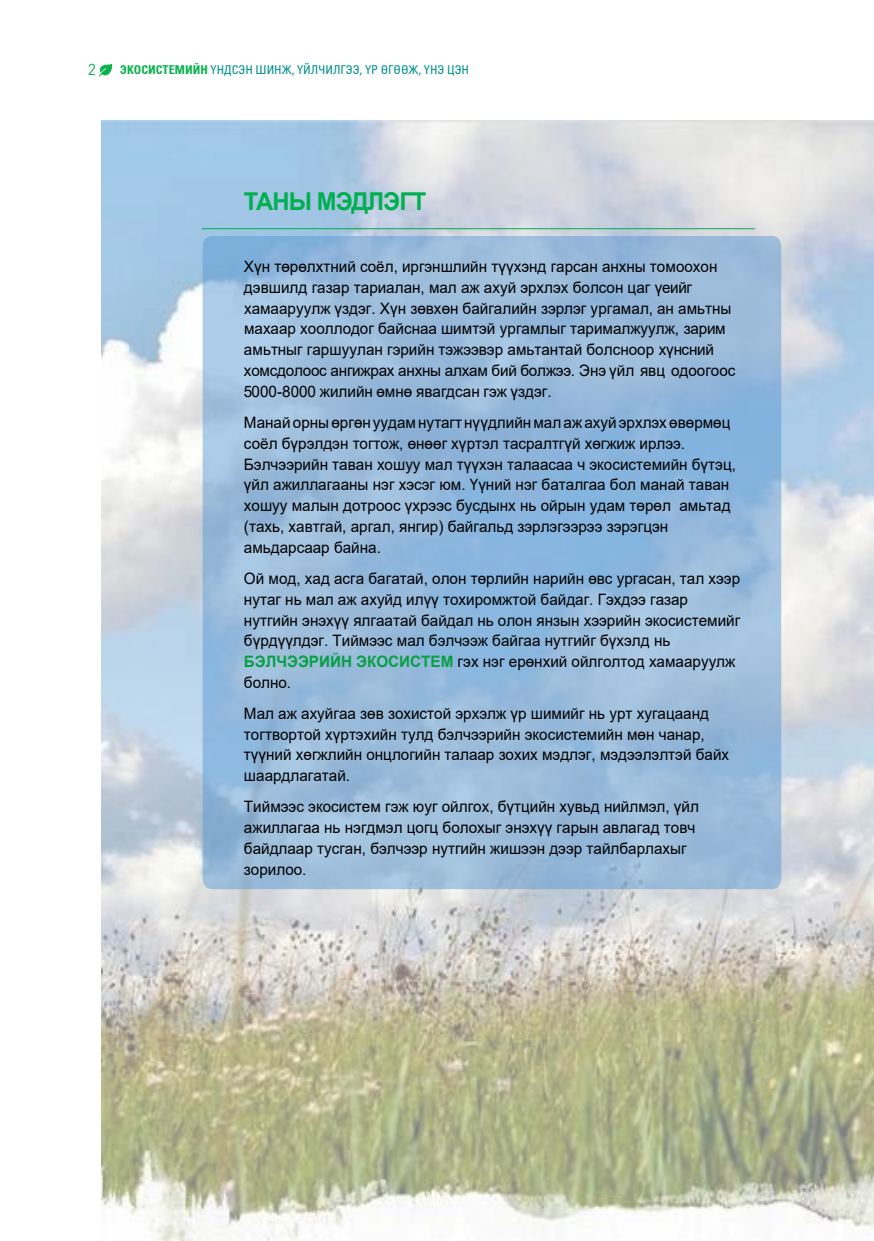
<style>
.page{position:relative;width:874px;height:1241px;background:#fff}
.page>*{position:absolute;margin:0;border:0;box-sizing:border-box;transform-origin:0 0}
.t1{font:700 24.5px "Arial";letter-spacing:-.04em;color:#00b050}
.t2{font:15.75px/20.8px "Arial";color:#000}
.t3{font:15.75px "DIN Pro";color:#0ab14f}
.t4{font:condensed 12.25px "Univers LTCYR";color:#009189}
.s1{font-weight:700;color:#0ab14f}
.s2{font-weight:700;color:#07a045}
</style>
<div class="page">
<img style="left:102px;top:120px;width:771px;height:1120px">
<svg style="left:202px;top:236px;width:578px;height:653px;background:#97badc"></svg>
<hr style="left:202px;top:228px;width:552px;height:1px;background:#00b050">
<img style="left:873px;top:542px;width:1px;height:409px">
<img style="left:873px;top:120px;width:1px;height:352px">
<svg style="left:99px;top:64px;width:13px;height:12px"></svg>
<p class="t3" style="left:88px;top:57px;width:10px">2</p>
<p class="t4" style="left:120px;top:62px;width:350px"><span class="s1">ЭКОСИСТЕМИЙН</span> ҮНДСЭН ШИНЖ, ҮЙЛЧИЛГЭЭ, ҮР ӨГӨӨЖ, ҮНЭ ЦЭН</p>
<h1 class="t1" style="left:244px;top:184px;width:184px">ТАНЫ МЭДЛЭГТ</h1>
<p class="t2" style="left:244px;top:256px;width:492px">Хүн төрөлхтний соёл, иргэншлийн түүхэнд гарсан анхны томоохон дэвшилд газар тариалан, мал аж ахуй эрхлэх болсон цаг үеийг хамааруулж үздэг. Хүн зөвхөн байгалийн зэрлэг ургамал, ан амьтны махаар хооллодог байснаа шимтэй ургамлыг тарималжуулж, зарим амьтныг гаршуулан гэрийн тэжээвэр амьтантай болсноор хүнсний хомсдолоос ангижрах анхны алхам бий болжээ. Энэ үйл явц одоогоос 5000-8000 жилийн өмнө явагдсан гэж үздэг.</p>
<p class="t2" style="left:244px;top:412px;width:493px">Манай орны өргөнуудамнутагт нүүдлийнмалажахуйэрхлэх өвөрмөц соёл бүрэлдэн тогтож, өнөөг хүртэл тасралтгүй хөгжиж ирлээ.<br>Бэлчээрийн таван хошуу мал түүхэн талаасаа ч экосистемийн бүтэц, үйл ажиллагааны нэг хэсэг юм. Үүний нэг баталгаа бол манай таван хошуу малын дотроос үхрээс бусдынх нь ойрын удам төрөл амьтад (тахь, хавтгай, аргал, янгир) байгальд зэрлэгээрээ зэрэгцэн амьдарсаар байна.</p>
<p class="t2" style="left:244px;top:567px;width:497px">Ой мод, хад асга багатай, олон төрлийн нарийн өвс ургасан, тал хээр нутаг нь мал аж ахуйд илүү тохиромжтой байдаг. Гэхдээ газар нутгийн энэхүү ялгаатай байдал нь олон янзын хээрийн экосистемийг бүрдүүлдэг. Тиймээс мал бэлчээж байгаа нутгийг бүхэлд нь <span class="s2">БЭЛЧЭЭРИЙН ЭКОСИСТЕМ</span> гэх нэг ерөнхий ойлголтод хамааруулж болно.</p>
<p class="t2" style="left:244px;top:702px;width:486px">Мал аж ахуйгаа зөв зохистой эрхэлж үр шимийг нь урт хугацаанд тогтвортой хүртэхийн тулд бэлчээрийн экосистемийн мөн чанар, түүний хөгжлийн онцлогийн талаар зохих мэдлэг, мэдээлэлтэй байх шаардлагатай.</p>
<p class="t2" style="left:244px;top:796px;width:456px">Тиймээс экосистем гэж юуг ойлгох, бүтцийн хувьд нийлмэл, үйл ажиллагаа нь нэгдмэл цогц болохыг энэхүү гарын авлагад товч байдлаар тусган, бэлчээр нутгийн жишээн дээр тайлбарлахыг зорилоо.</p>
</div>
